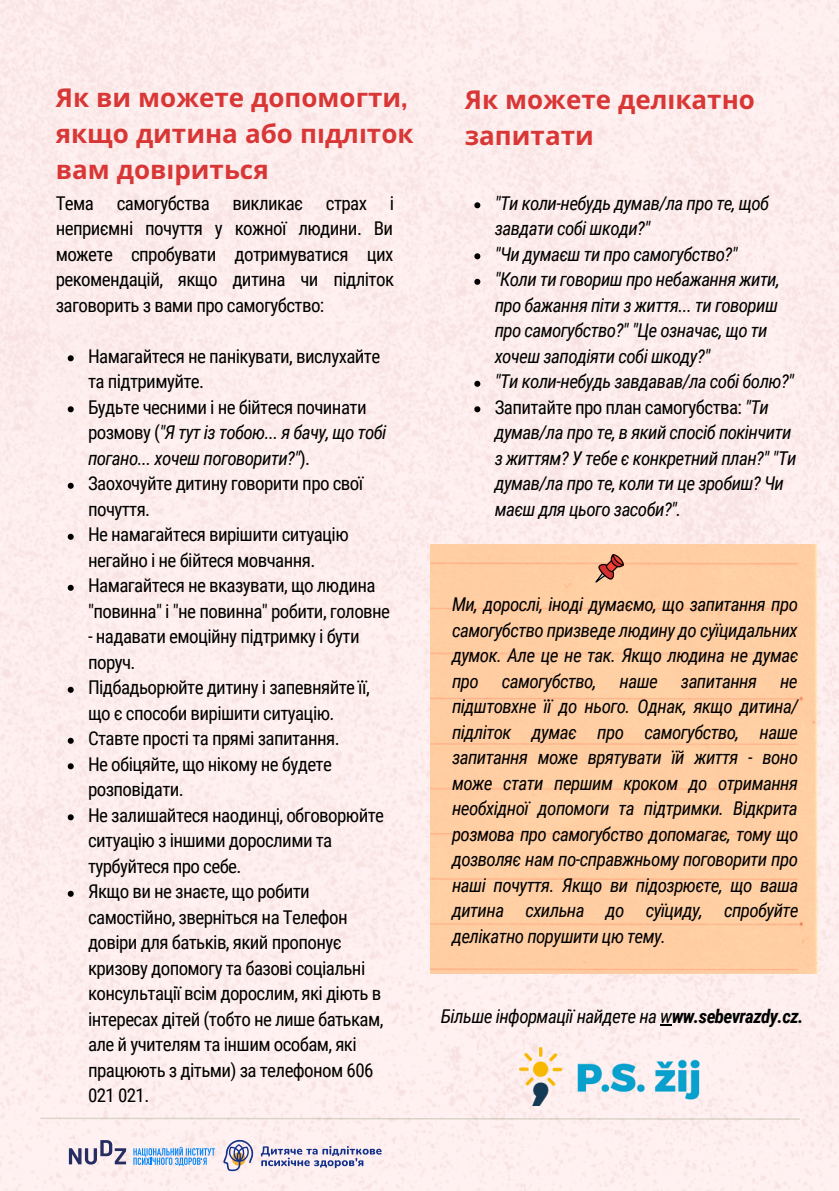
<style>
.page{position:relative;width:839px;height:1191px;background:#fff}
.page>*{position:absolute;margin:0;border:0;box-sizing:border-box;transform-origin:0 0}
.t1{font:700 26px/36px "Noto Sans";color:#d93636}
.t2{font:italic 19px/25.6px "Roboto Condensed";letter-spacing:-.03em;color:#000}
.t3{font:19px/25.6px "Roboto Condensed";letter-spacing:-.03em;color:#000}
.s1{font-family:"Nunito Sans"}
.s2{font-style:normal}
.s3{font-weight:700}
</style>
<div class="page">
<img style="left:0;top:0;width:838px;height:1191px">
<div style="left:430px;top:545px;width:387px;height:429px;background:#ffcea2"></div>
<svg style="left:595px;top:554px;width:29px;height:29px"></svg>
<svg style="left:68px;top:355px;width:6px;height:6px"></svg>
<svg style="left:68px;top:406px;width:6px;height:6px"></svg>
<svg style="left:68px;top:483px;width:6px;height:6px"></svg>
<svg style="left:68px;top:534px;width:6px;height:6px"></svg>
<svg style="left:68px;top:585px;width:6px;height:6px"></svg>
<svg style="left:68px;top:687px;width:6px;height:6px"></svg>
<svg style="left:68px;top:738px;width:6px;height:6px"></svg>
<svg style="left:68px;top:763px;width:6px;height:6px"></svg>
<svg style="left:68px;top:814px;width:6px;height:6px"></svg>
<svg style="left:68px;top:891px;width:6px;height:6px"></svg>
<svg style="left:474px;top:202px;width:6px;height:6px"></svg>
<svg style="left:474px;top:253px;width:6px;height:6px"></svg>
<svg style="left:474px;top:279px;width:6px;height:6px"></svg>
<svg style="left:474px;top:381px;width:6px;height:6px"></svg>
<svg style="left:474px;top:406px;width:6px;height:6px"></svg>
<img style="left:519px;top:1047px;width:182px;height:59px">
<svg style="left:223px;top:1139px;width:30px;height:32px"></svg>
<svg style="left:261px;top:1146px;width:120px;height:22px"></svg>
<svg style="left:69px;top:1140px;width:57px;height:25px"></svg>
<svg style="left:133px;top:1147px;width:82px;height:19px"></svg>
<svg style="left:39px;top:1117px;width:762px;height:4px"></svg>
<p class="t1" style="left:56px;top:79px;width:359px">Як ви можете допомогти<span class="s1">, </span>якщо дитина або підліток вам дові риться</p>
<p class="t3" style="left:56px;top:191px;width:340px;text-align:justify">Тема самогубства викликає страх і неприємні почуття у кожної людини. Ви можете спробувати дотримуватися цих рекомендацій, якщо дитина чи підліток заговорить з вами про самогубство:</p>
<p class="t3" style="left:88px;top:344px;width:294px">Намагайтеся не панікувати, вислухайте та підтримуйте.</p>
<p class="t2" style="left:88px;top:395px;width:300px"><span class="s2">Будьте чесними і не бійтеся починати розмову (</span>"Я тут із тобою... я бачу, що тобі погано... хочеш поговорити?"<span class="s2">).</span></p>
<p class="t3" style="left:88px;top:471px;width:277px">Заохочуйте дитину говорити про свої почуття.</p>
<p class="t3" style="left:88px;top:522px;width:262px">Не намагайтеся вирішити ситуацію негайно і не бійтеся мовчання.</p>
<p class="t3" style="left:88px;top:573px;width:303px">Намагайтеся не вказувати, що людина "повинна" і "не повинна" робити, головне</p>
<p class="t3" style="left:88px;top:624px;width:273px">- надавати емоційну підтримку і бути поруч.</p>
<p class="t3" style="left:88px;top:675px;width:283px">Підбадьорюйте дитину і запевняйте її, що є способи вирішити ситуацію.</p>
<p class="t3" style="left:88px;top:726px;width:253px">Ставте прості та прямі запитання.</p>
<p class="t3" style="left:88px;top:752px;width:245px">Не обіцяйте, що нікому не будете розповідати.</p>
<p class="t3" style="left:88px;top:803px;width:297px">Не залишайтеся наодинці, обговорюйте ситуацію з іншими дорослими та турбуйтеся про себе.</p>
<p class="t3" style="left:88px;top:879px;width:297px">Якщо ви не знаєте, що робити самостійно, зверніться на Телефон довіри для батьків, який пропонує кризову допомогу та базові соціальні консультації всім дорослим, які діють в інтересах дітей (тобто не лише батькам, але й учителям та іншим особам, які працюють з дітьми) за телефоном 606<br>021 021.</p>
<p class="t1" style="left:465px;top:81px;width:292px">Як можете делі катно запитати</p>
<p class="t2" style="left:494px;top:191px;width:276px">"Ти коли-небудь думав/ла про те, щоб завдати собі шкоди?"</p>
<p class="t2" style="left:494px;top:242px;width:245px">"Чи думаєш ти про самогубство?"</p>
<p class="t2" style="left:494px;top:267px;width:287px">"Коли ти говориш про небажання жити, про бажання піти з життя... ти говориш про самогубство?" "Це означає, що ти хочеш заподіяти собі шкоду?"</p>
<p class="t2" style="left:494px;top:369px;width:301px">"Ти коли-небудь завдавав/ла собі болю?"</p>
<p class="t2" style="left:494px;top:395px;width:303px"><span class="s2">Запитайте про план самогубства:</span> "Ти думав/ла про те, в який спосіб покінчити з життям? У тебе є конкретний план?" "Ти думав/ла про те, коли ти це зробиш? Чи маєш для цього засоби?".</p>
<p class="t2" style="left:452px;top:592px;width:348px;text-align:justify">Ми, дорослі, іноді думаємо, що запитання про самогубство призведе людину до суїцидальних думок. Але це не так. Якщо людина не думає про самогубство, наше запитання не підштовхне її до нього. Однак, якщо дитина/ підліток думає про самогубство, наше запитання може врятувати їй життя - воно може стати першим кроком до отримання необхідної допомоги та підтримки. Відкрита розмова про самогубство допомагає, тому що дозволяє нам по-справжньому поговорити про наші почуття. Якщо ви підозрюєте, що ваша дитина схильна до суїциду, спробуйте делікатно порушити цю тему.</p>
<p class="t2" style="left:441px;top:1004px;width:364px">Більше інформації найдете на w<span class="s3">ww.sebevrazdy.cz.</span></p>
</div>
